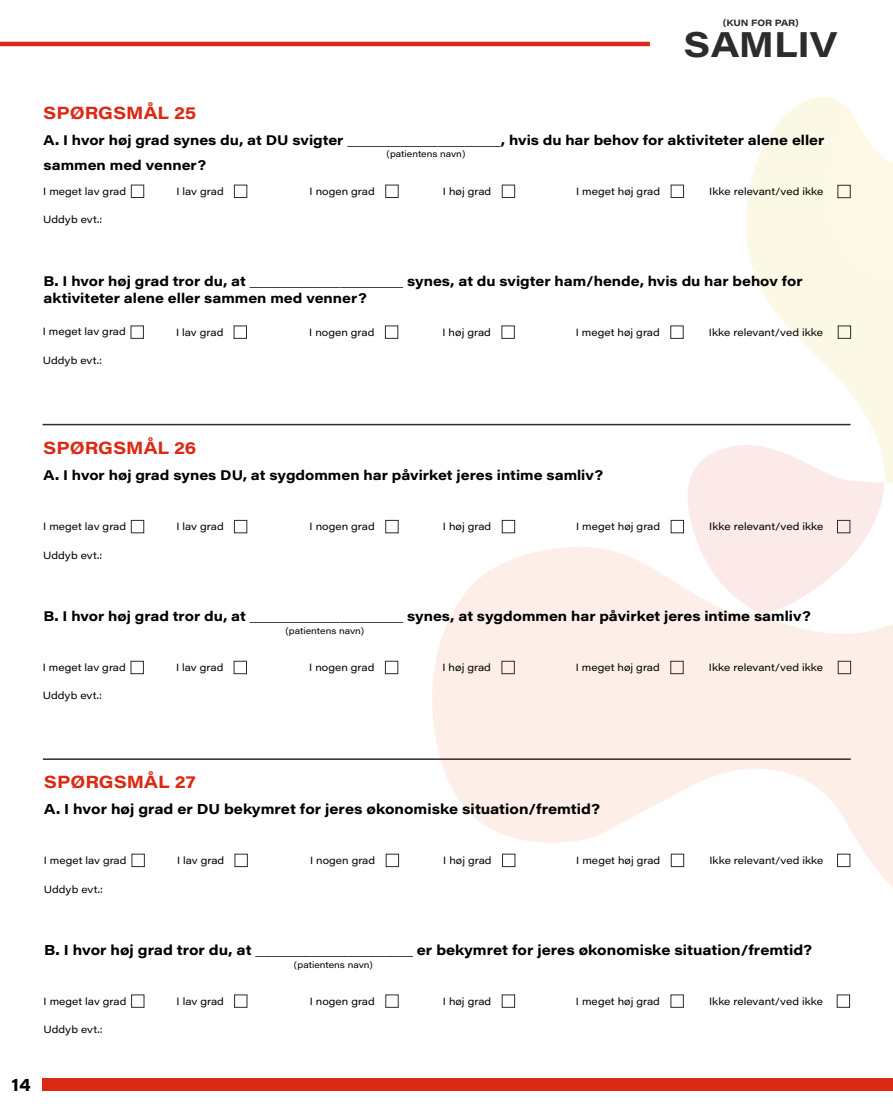
<style>
.page{position:relative;width:893px;height:1106px;background:#fff}
.page>*{position:absolute;margin:0;border:0;box-sizing:border-box;transform-origin:0 0}
.t1{font:700 35.25px "Acumin Pro Wide";color:#2b2c2d}
.t2{font:700 18px "Acumin Pro Wide";color:#000}
.t3{font:700 17.4px "Acumin Pro Wide";color:#dc2915}
.t4{font:700 14.1px "Acumin Pro Wide";color:#000}
.t5{font:700 13.8px/25.5px "Acumin Pro Wide";color:#000}
.t6{font:10.2px "Acumin Pro Wide";color:#000}
.t7{font:9px "Acumin Pro Wide";letter-spacing:-.005em;color:#000}
.t8{font:700 9px "Acumin Pro Wide";color:#2b2c2d}
</style>
<div class="page">
<div style="left:43px;top:1078px;width:850px;height:13px;background:#dc2915"></div>
<svg style="left:432px;top:547px;width:461px;height:461px"></svg>
<svg style="left:679px;top:445px;width:205px;height:169px"></svg>
<svg style="left:745px;top:97px;width:148px;height:445px;fill:#fbf8e6"></svg>
<hr style="left:0;top:42px;width:650px;height:4px;background:#dd2917">
<div style="left:131px;top:185px;width:13px;height:13px;border:1px solid #2b2c2d"></div>
<div style="left:234px;top:185px;width:13px;height:13px;border:1px solid #2b2c2d"></div>
<div style="left:386px;top:185px;width:12px;height:13px;border:1px solid #2b2c2d"></div>
<div style="left:502px;top:185px;width:13px;height:13px;border:1px solid #2b2c2d"></div>
<div style="left:671px;top:185px;width:13px;height:13px;border:1px solid #2b2c2d"></div>
<div style="left:131px;top:326px;width:13px;height:12px;border:1px solid #2b2c2d"></div>
<div style="left:234px;top:326px;width:13px;height:12px;border:1px solid #2b2c2d"></div>
<div style="left:385px;top:326px;width:13px;height:12px;border:1px solid #2b2c2d"></div>
<div style="left:131px;top:520px;width:13px;height:13px;border:1px solid #2b2c2d"></div>
<div style="left:234px;top:520px;width:13px;height:13px;border:1px solid #2b2c2d"></div>
<div style="left:386px;top:520px;width:12px;height:13px;border:1px solid #2b2c2d"></div>
<div style="left:502px;top:520px;width:13px;height:13px;border:1px solid #2b2c2d"></div>
<div style="left:671px;top:520px;width:13px;height:13px;border:1px solid #2b2c2d"></div>
<div style="left:131px;top:661px;width:13px;height:13px;border:1px solid #2b2c2d"></div>
<div style="left:234px;top:661px;width:13px;height:13px;border:1px solid #2b2c2d"></div>
<div style="left:385px;top:661px;width:13px;height:13px;border:1px solid #2b2c2d"></div>
<div style="left:502px;top:661px;width:12px;height:13px;border:1px solid #2b2c2d"></div>
<div style="left:671px;top:661px;width:12px;height:13px;border:1px solid #2b2c2d"></div>
<div style="left:132px;top:854px;width:13px;height:12px;border:1px solid #2b2c2d"></div>
<div style="left:235px;top:854px;width:13px;height:12px;border:1px solid #2b2c2d"></div>
<div style="left:386px;top:854px;width:13px;height:12px;border:1px solid #2b2c2d"></div>
<div style="left:502px;top:854px;width:13px;height:12px;border:1px solid #2b2c2d"></div>
<div style="left:671px;top:854px;width:13px;height:12px;border:1px solid #2b2c2d"></div>
<div style="left:837px;top:854px;width:13px;height:12px;border:1px solid #2b2c2d"></div>
<div style="left:502px;top:994px;width:13px;height:13px;border:1px solid #2b2c2d"></div>
<div style="left:837px;top:994px;width:13px;height:13px;border:1px solid #2b2c2d"></div>
<hr style="left:43px;top:758px;width:808px;height:2px;background:#2b2c2d">
<hr style="left:43px;top:424px;width:807px;height:1px;background:#2b2c2d">
<div style="left:837px;top:520px;width:13px;height:13px;border:1px solid #2b2c2d"></div>
<div style="left:838px;top:326px;width:13px;height:12px;border:1px solid #2b2c2d"></div>
<div style="left:838px;top:185px;width:12px;height:13px;border:1px solid #2b2c2d"></div>
<div style="left:838px;top:661px;width:13px;height:13px;border:1px solid #2b2c2d"></div>
<p class="t8" style="left:723px;top:16px;width:78px">(KUN FOR PAR)</p>
<h1 class="t1" style="left:684px;top:19px;width:155px">SAMLIV</h1>
<h3 class="t3" style="left:44px;top:100px;width:154px">SPØRGSMÅL 25</h3>
<h3 class="t5" style="left:44px;top:126px;width:782px">A. I hvor høj grad synes du, at DU svigter _________________, hvis du har behov for aktiviteter alene eller sammen med venner?</h3>
<p class="t7" style="left:386px;top:148px;width:80px">(patientens navn)</p>
<p class="t6" style="left:43px;top:184px;width:84px">I meget lav grad</p>
<p class="t6" style="left:176px;top:184px;width:49px">I lav grad</p>
<p class="t6" style="left:310px;top:184px;width:67px">I nogen grad</p>
<p class="t6" style="left:443px;top:184px;width:50px">I høj grad</p>
<p class="t6" style="left:576px;top:184px;width:86px">I meget høj grad</p>
<p class="t6" style="left:709px;top:184px;width:116px">Ikke relevant/ved ikke</p>
<p class="t6" style="left:43px;top:212px;width:61px">Uddyb evt.:</p>
<h3 class="t5" style="left:44px;top:272px;width:760px;line-height:16.5px">B. I hvor høj grad tror du, at _________________ synes, at du svigter ham/hende, hvis du har behov for aktiviteter alene eller sammen med venner?</h3>
<p class="t6" style="left:43px;top:324px;width:84px">I meget lav grad</p>
<p class="t6" style="left:176px;top:325px;width:49px">I lav grad</p>
<p class="t6" style="left:309px;top:325px;width:67px">I nogen grad</p>
<p class="t6" style="left:442px;top:325px;width:50px">I høj grad</p>
<p class="t6" style="left:576px;top:325px;width:86px">I meget høj grad</p>
<p class="t6" style="left:709px;top:325px;width:116px">Ikke relevant/ved ikke</p>
<p class="t6" style="left:43px;top:353px;width:61px">Uddyb evt.:</p>
<h3 class="t3" style="left:44px;top:435px;width:154px">SPØRGSMÅL 26</h3>
<h3 class="t5" style="left:44px;top:461px;width:561px">A. I hvor høj grad synes DU, at sygdommen har påvirket jeres intime samliv?</h3>
<p class="t6" style="left:43px;top:519px;width:84px">I meget lav grad</p>
<p class="t6" style="left:176px;top:519px;width:49px">I lav grad</p>
<p class="t6" style="left:310px;top:519px;width:67px">I nogen grad</p>
<p class="t6" style="left:443px;top:519px;width:50px">I høj grad</p>
<p class="t6" style="left:576px;top:519px;width:86px">I meget høj grad</p>
<p class="t6" style="left:709px;top:519px;width:116px">Ikke relevant/ved ikke</p>
<p class="t6" style="left:43px;top:548px;width:61px">Uddyb evt.:</p>
<h3 class="t5" style="left:44px;top:603px;width:769px">B. I hvor høj grad tror du, at _________________ synes, at sygdommen har påvirket jeres intime samliv?</h3>
<p class="t7" style="left:285px;top:625px;width:80px">(patientens navn)</p>
<p class="t6" style="left:43px;top:660px;width:84px">I meget lav grad</p>
<p class="t6" style="left:176px;top:660px;width:49px">I lav grad</p>
<p class="t6" style="left:309px;top:660px;width:67px">I nogen grad</p>
<p class="t6" style="left:442px;top:660px;width:50px">I høj grad</p>
<p class="t6" style="left:576px;top:660px;width:86px">I meget høj grad</p>
<p class="t6" style="left:709px;top:660px;width:116px">Ikke relevant/ved ikke</p>
<p class="t6" style="left:43px;top:688px;width:61px">Uddyb evt.:</p>
<h3 class="t3" style="left:44px;top:769px;width:153px">SPØRGSMÅL 27</h3>
<h3 class="t4" style="left:44px;top:798px;width:557px">A. I hvor høj grad er DU bekymret for jeres økonomiske situation/fremtid?</h3>
<p class="t6" style="left:44px;top:853px;width:84px">I meget lav grad</p>
<p class="t6" style="left:177px;top:853px;width:49px">I lav grad</p>
<p class="t6" style="left:310px;top:853px;width:67px">I nogen grad</p>
<p class="t6" style="left:443px;top:853px;width:50px">I høj grad</p>
<p class="t6" style="left:576px;top:853px;width:86px">I meget høj grad</p>
<p class="t6" style="left:709px;top:853px;width:116px">Ikke relevant/ved ikke</p>
<p class="t6" style="left:44px;top:881px;width:61px">Uddyb evt.:</p>
<h3 class="t4" style="left:44px;top:940px;width:769px">B. I hvor høj grad tror du, at _________________ er bekymret for jeres økonomiske situation/fremtid?</h3>
<p class="t7" style="left:294px;top:958px;width:80px">(patientens navn)</p>
<p class="t6" style="left:44px;top:994px;width:84px">I meget lav grad</p>
<p class="t6" style="left:177px;top:994px;width:49px">I lav grad</p>
<p class="t6" style="left:310px;top:994px;width:67px">I nogen grad</p>
<p class="t6" style="left:443px;top:994px;width:50px">I høj grad</p>
<p class="t6" style="left:576px;top:994px;width:86px">I meget høj grad</p>
<p class="t6" style="left:709px;top:994px;width:116px">Ikke relevant/ved ikke</p>
<p class="t6" style="left:44px;top:1022px;width:61px">Uddyb evt.:</p>
<h2 class="t2" style="left:12px;top:1071px;width:21px">14</h2>
</div>
